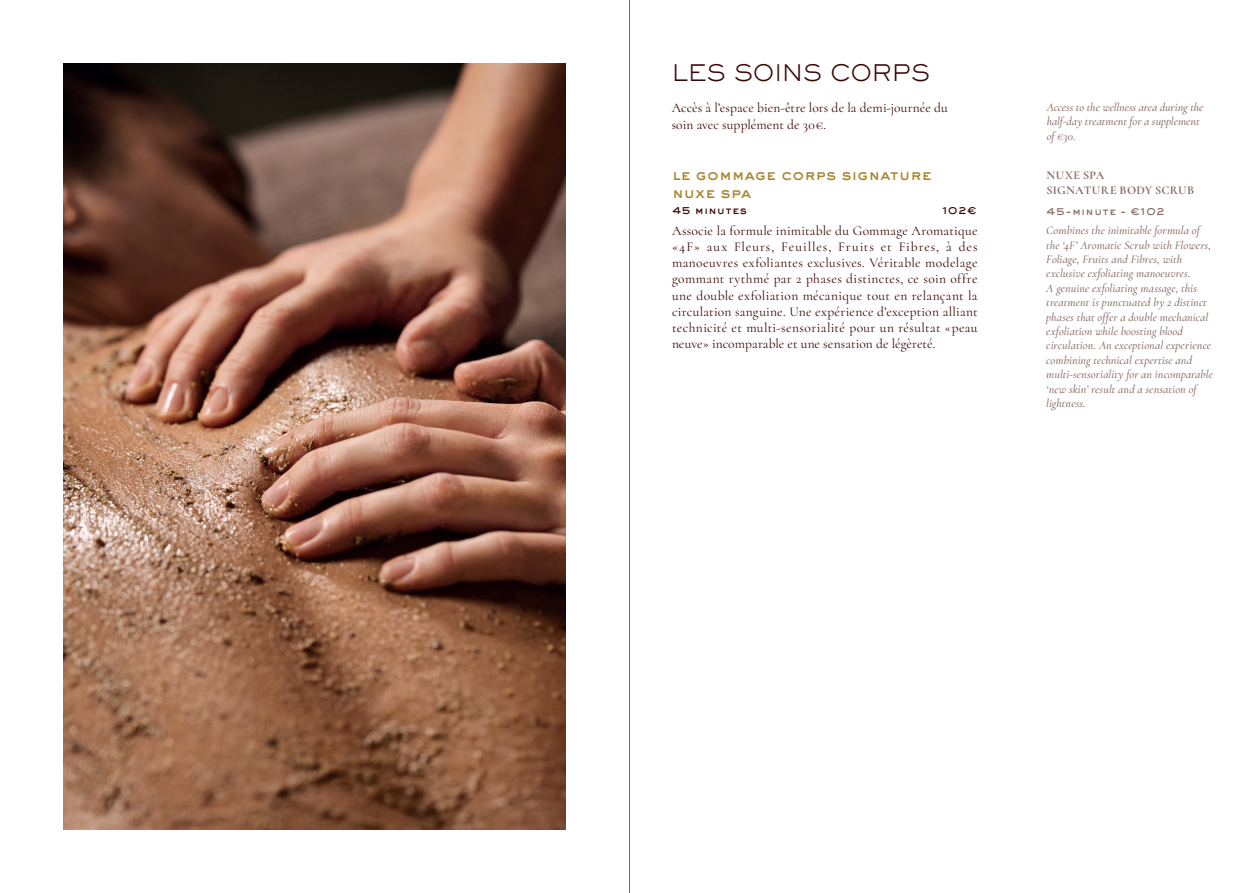
<style>
.page{position:relative;width:1259px;height:893px;background:#fff}
.page>*{position:absolute;margin:0;border:0;box-sizing:border-box;transform-origin:0 0}
.FR_Titre{font:300 22.5px "Sackers Gothic Std";letter-spacing:-.015em;color:#390503}
.FR_Nom_soin{font:800 15px/18px "Sackers Gothic Std";color:#a98631}
.FR_Texte_courant{font:13.5px/16.2px "Cormorant";letter-spacing:.005em;color:#390503;text-align:justify}
.ANG_Légende_intro_soin{font:13.5px/16.2px "Cormorant";letter-spacing:.005em;color:#390503}
.ANG_texte_courant_même_soin{font:italic 500 12px/14.4px "Cormorant";letter-spacing:.005em;color:#866c65}
.ANG_Légende_intro_soin-2{font:italic 500 12px/14.4px "Cormorant";letter-spacing:-.005em;color:#866c65}
.ANG_Nom_soin{font:700 12px/14.4px "Cormorant";letter-spacing:.025em;color:#866c65}
.FR_Prix{font:800 10.5px "Sackers Gothic Std";letter-spacing:.02em;color:#390503}
.ANG_Prix{font:800 10.35px "Sackers Gothic Std";letter-spacing:.02em;color:#866c65}
.s1{font-family:"Roboto Mono";font-weight:500;font-size:9.9px}
.s2{font-size:10.5px}
</style>
<div class="page">
<hr style="left:629px;top:0;width:1px;height:893px;background:#866c65">
<img style="left:64px;top:64px;width:502px;height:765px">
<p class="FR_Titre" style="left:672px;top:58px;width:259px">LES SOINS CORPS</p>
<p class="ANG_Légende_intro_soin" style="left:671px;top:100px;width:278px">Accès à l’espace bien-être lors de la demi-journée du soin avec supplément de 30€.</p>
<p class="ANG_Légende_intro_soin-2" style="left:1046px;top:99px;width:158px">Access to the wellness area during the half-day treatment for a supplement of €30.</p>
<p class="FR_Nom_soin" style="left:672px;top:165px;width:261px">le gommage corps signature nuxe spa</p>
<p class="FR_Prix" style="left:672px;top:203px;width:77px">45 minutes</p>
<p class="FR_Prix" style="left:942px;top:203px;width:36px"><span class="s1">1</span>02€</p>
<p class="FR_Texte_courant" style="left:672px;top:222px;width:307px">Associe la formule inimitable du Gommage Aromatique «4F» aux Fleurs, Feuilles, Fruits et Fibres, à des manoeuvres exfoliantes exclusives. Véritable modelage gommant rythmé par 2 phases distinctes, ce soin offre une double exfoliation mécanique tout en relançant la circulation sanguine. Une expérience d’exception alliant technicité et multi-sensorialité pour un résultat «peau neuve» incomparable et une sensation de légèreté.</p>
<p class="ANG_Nom_soin" style="left:1046px;top:168px;width:149px">NUXE SPA<br>SIGNATURE BODY SCRUB</p>
<p class="ANG_Prix" style="left:1046px;top:204px;width:120px">45-minute - €<span class="s1">1</span><span class="s2">02</span></p>
<p class="ANG_texte_courant_même_soin" style="left:1046px;top:222px;width:168px">Combines the inimitable formula of the ‘4F’ Aromatic Scrub with Flowers, Foliage, Fruits and Fibres, with exclusive exfoliating manoeuvres.<br>A genuine exfoliating massage, this treatment is punctuated by 2 distinct phases that offer a double mechanical exfoliation while boosting blood circulation. An exceptional experience combining technical expertise and multi-sensoriality for an incomparable ‘new skin’ result and a sensation of lightness.</p>
</div>
